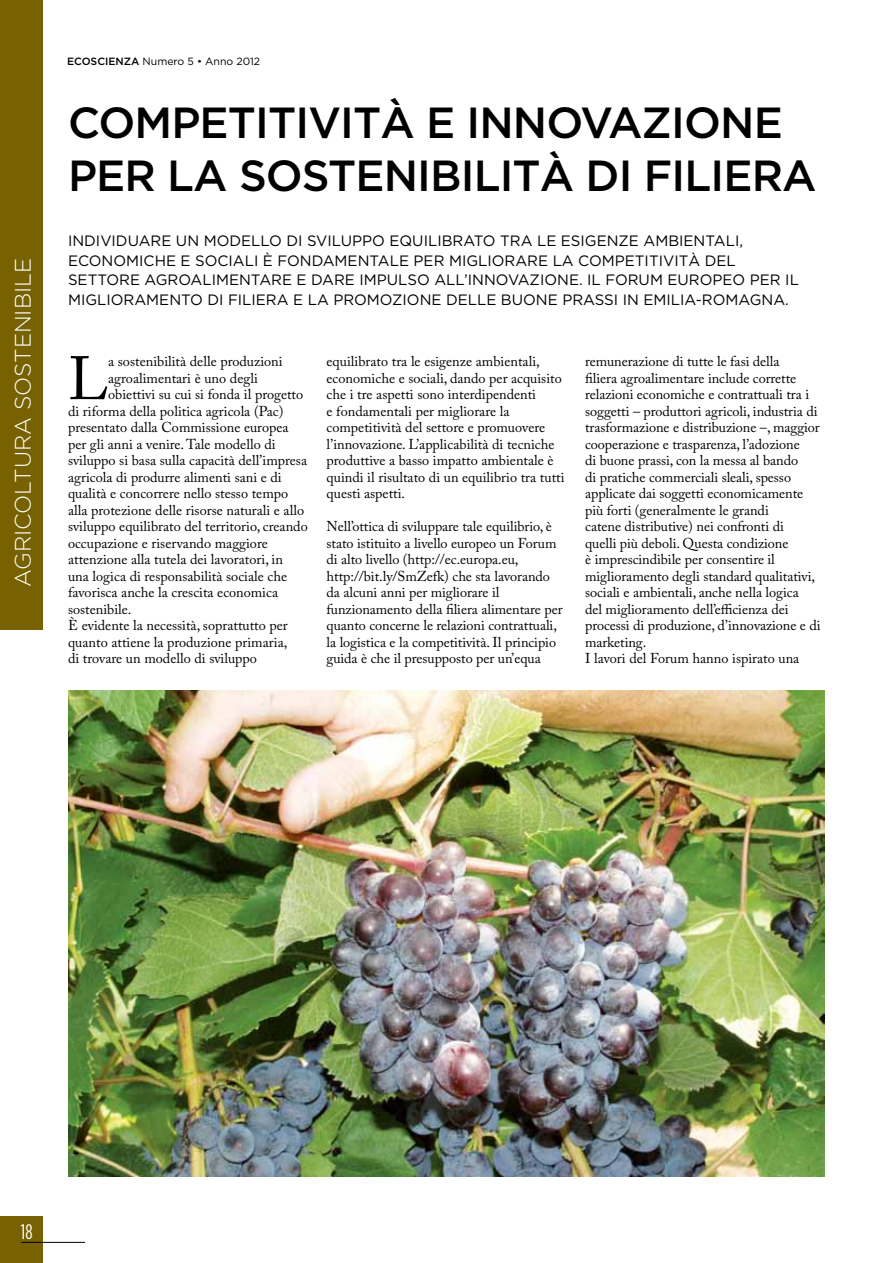
<style>
.page{position:relative;width:893px;height:1263px;background:#fff}
.page>*{position:absolute;margin:0;border:0;box-sizing:border-box;transform-origin:0 0}
.t1{font:60.6px "Adobe Caslon Pro";color:#000}
.t2{font:500 43.5px/52.5px "Gotham";letter-spacing:.22em;color:#000}
.t3{font:300 22.5px "Gotham HTF";color:#fff}
.t4{font:21px "Gotham Condensed";color:#fff}
.t5{font:15px "Gotham";color:#000}
.t6{font:14.25px/16.5px "Adobe Caslon Pro";color:#000}
.t7{font:10.5px "Gotham";color:#000}
.s1{font-weight:500}
</style>
<div class="page">
<div style="left:0;top:1216px;width:43px;height:47px;background:#776100"></div>
<hr style="left:21px;top:1242px;width:64px;height:1px;background:#000">
<div style="left:0;top:0;width:43px;height:629px;background:#776100"></div>
<img style="left:68px;top:690px;width:756px;height:487px">
<h3 class="t3" style="left:11px;top:587px;width:327px;rotate:-90deg">agricoltura sostenibile</h3>
<p class="t7" style="left:67px;top:55px;width:195px"><span class="s1">ECOSCIENZA</span> NUMERO 5 • ANNO 2012</p>
<h2 class="t2" style="left:68px;top:96px;width:750px">COMPETITIVITÀ E INNOVAZIONE<br>PER LA SOSTENIBILITÀ DI FILIERA</h2>
<p class="t5" style="left:68px;top:232px;width:11px">INDIVIDUARE</p>
<p class="t5" style="left:176px;top:232px;width:40px">UN MODELLO</p>
<p class="t5" style="left:286px;top:232px;width:32px">DI SVILUPPO</p>
<p class="t5" style="left:389px;top:232px;width:11px">EQUILIBRATO</p>
<p class="t5" style="left:500px;top:232px;width:12px">TRA</p>
<p class="t5" style="left:537px;top:232px;width:35px">LE ESIGENZE</p>
<p class="t5" style="left:643px;top:232px;width:11px">AMBIENTALI</p>
<p class="t5" style="left:739px;top:232px;width:5px">,</p>
<p class="t5" style="left:68px;top:252px;width:12px">ECONOMIC</p>
<p class="t5" style="left:155px;top:252px;width:51px">HEESOCIALI</p>
<p class="t5" style="left:263px;top:252px;width:27px">È FONDAMENTALE</p>
<p class="t5" style="left:414px;top:252px;width:11px">PER</p>
<p class="t5" style="left:449px;top:252px;width:11px">MIGLIORARE</p>
<p class="t5" style="left:553px;top:252px;width:36px">LA COMPETITIVIT</p>
<p class="t5" style="left:688px;top:252px;width:27px">À DEL</p>
<p class="t5" style="left:68px;top:271px;width:12px">SETTORE</p>
<p class="t5" style="left:145px;top:271px;width:12px">AGROALIMENTARE</p>
<p class="t5" style="left:297px;top:271px;width:26px">E DARE</p>
<p class="t5" style="left:359px;top:271px;width:11px">IMPULSO</p>
<p class="t5" style="left:434px;top:271px;width:11px">ALL</p>
<p class="t5" style="left:464px;top:271px;width:15px">’INNOVAZIONE</p>
<p class="t5" style="left:579px;top:271px;width:39px">. IL FORUM</p>
<p class="t5" style="left:667px;top:271px;width:12px">EUROPEO</p>
<p class="t5" style="left:750px;top:271px;width:11px">PER</p>
<p class="t5" style="left:785px;top:271px;width:7px">IL</p>
<p class="t5" style="left:68px;top:291px;width:12px">MIGLIORAMENTO</p>
<p class="t5" style="left:207px;top:291px;width:30px">DI FILIERA</p>
<p class="t5" style="left:293px;top:291px;width:52px">ELA PROMOZIONE</p>
<p class="t5" style="left:446px;top:291px;width:11px">DELLE</p>
<p class="t5" style="left:501px;top:291px;width:12px">BUONE</p>
<p class="t5" style="left:562px;top:291px;width:10px">PRASSI</p>
<p class="t5" style="left:623px;top:291px;width:31px">IN EMILIA</p>
<p class="t5" style="left:696px;top:291px;width:19px">-ROMAGNA</p>
<p class="t5" style="left:785px;top:291px;width:5px">.</p>
<h1 class="t1" style="left:68px;top:343px;width:42px">L</h1>
<p class="t6" style="left:108px;top:353px;width:176px">a sostenibilità delle produzioni</p>
<p class="t6" style="left:108px;top:369px;width:151px">agroalimentari è uno degli</p>
<p class="t6" style="left:108px;top:386px;width:197px">obiettivi su cui si fonda il progetto</p>
<p class="t6" style="left:68px;top:402px;width:217px">di riforma della politica agricola (Pac)</p>
<p class="t6" style="left:68px;top:419px;width:222px">presentato dalla Commissione europea</p>
<p class="t6" style="left:68px;top:435px;width:209px">per gli anni a venire. Tale modello di</p>
<p class="t6" style="left:68px;top:452px;width:241px">sviluppo si basa sulla capacità dell’impresa</p>
<p class="t6" style="left:68px;top:468px;width:215px">agricola di produrre alimenti sani e di</p>
<p class="t6" style="left:68px;top:485px;width:222px">qualità e concorrere nello stesso tempo</p>
<p class="t6" style="left:68px;top:501px;width:238px">alla protezione delle risorse naturali e allo</p>
<p class="t6" style="left:68px;top:518px;width:241px">sviluppo equilibrato del territorio, creando</p>
<p class="t6" style="left:68px;top:534px;width:201px">occupazione e riservando maggiore</p>
<p class="t6" style="left:68px;top:551px;width:216px">attenzione alla tutela dei lavoratori, in</p>
<p class="t6" style="left:68px;top:567px;width:221px">una logica di responsabilità sociale che</p>
<p class="t6" style="left:68px;top:584px;width:212px">favorisca anche la crescita economica</p>
<p class="t6" style="left:68px;top:600px;width:65px">sostenibile.</p>
<p class="t6" style="left:68px;top:617px;width:221px">è evidente la necessità, soprattutto per</p>
<p class="t6" style="left:68px;top:633px;width:221px">quanto attiene la produzione primaria,</p>
<p class="t6" style="left:68px;top:650px;width:191px">di trovare un modello di sviluppo</p>
<p class="t6" style="left:327px;top:353px;width:239px">equilibrato tra le esigenze ambientali, economiche e sociali, dando per acquisito che i tre aspetti sono interdipendenti<br>e fondamentali per migliorare la competitività del settore e promuovere l’innovazione. L’applicabilità di tecniche produttive a basso impatto ambientale è quindi il risultato di un equilibrio tra tutti questi aspetti.</p>
<p class="t6" style="left:327px;top:518px;width:237px">Nell’ottica di sviluppare tale equilibrio, è stato istituito a livello europeo un Forum di alto livello (http://ec.europa.eu, http://bit.ly/SmZefk) che sta lavorando da alcuni anni per migliorare il funzionamento della filiera alimentare per quanto concerne le relazioni contrattuali, la logistica e la competitività. Il principio guida è che il presupposto per un’equa</p>
<p class="t6" style="left:585px;top:353px;width:237px">remunerazione di tutte le fasi della<br>filiera agroalimentare include corrette relazioni economiche e contrattuali tra i soggetti – produttori agricoli, industria di trasformazione e distribuzione –, maggior cooperazione e trasparenza, l’adozione<br>di buone prassi, con la messa al bando<br>di pratiche commerciali sleali, spesso applicate dai soggetti economicamente più forti (generalmente le grandi<br>catene distributive) nei confronti di<br>quelli più deboli. Questa condizione<br>è imprescindibile per consentire il miglioramento degli standard qualitativi, sociali e ambientali, anche nella logica<br>del miglioramento dell’efficienza dei processi di produzione, d’innovazione e di marketing.<br>I lavori del Forum hanno ispirato una</p>
<h3 class="t4" style="left:21px;top:1221px;width:13px">18</h3>
</div>
